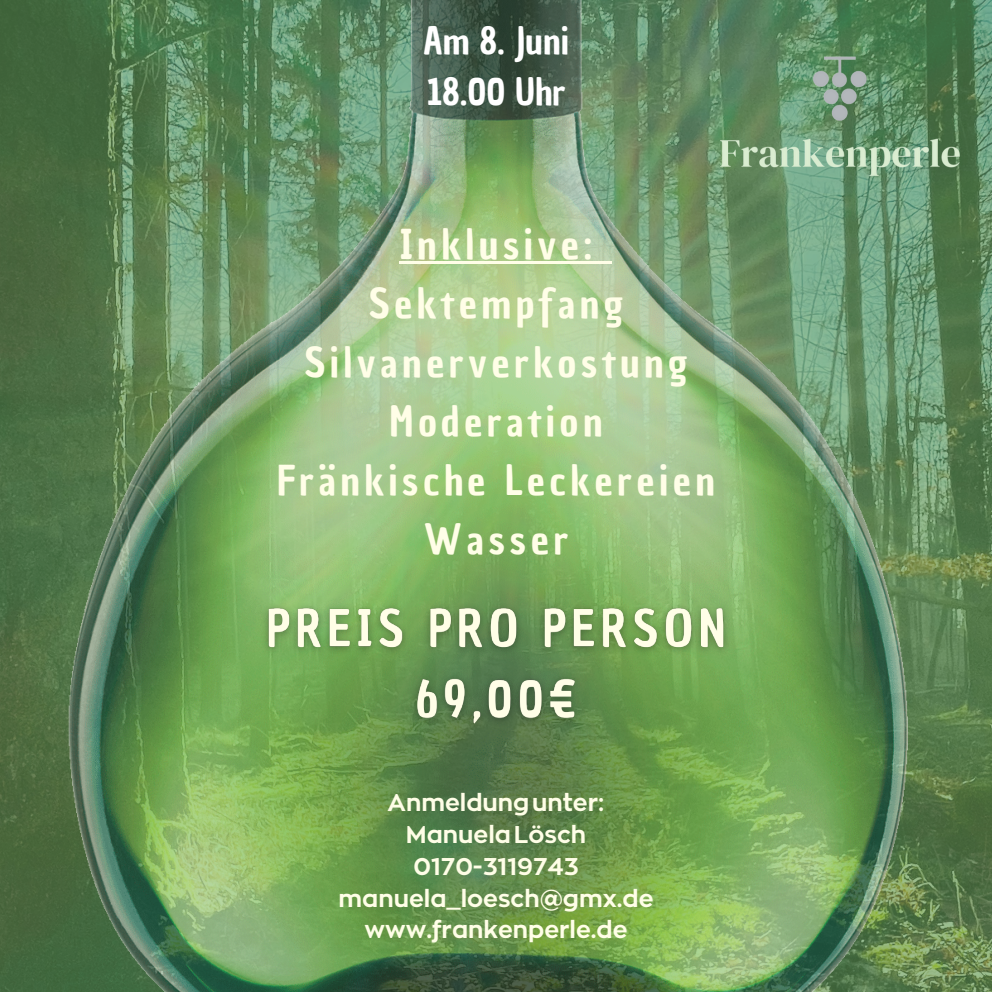
<style>
.page{position:relative;width:992px;height:992px;background:#fff}
.page>*{position:absolute;margin:0;border:0;box-sizing:border-box;transform-origin:0 0}
.t1{font:40.25px/59px "Chau Philomene One";letter-spacing:.11em;color:#fffee7;text-align:center}
.t2{font:36.5px/51px "Chau Philomene One";color:#fff}
.t3{font:24px "RTL Corporative Bold";color:#fffee7}
</style>
<div class="page">
<img style="left:960px;top:0;width:32px;height:992px">
<img style="left:0;top:0;width:960px;height:992px">
<img style="left:720px;top:52px;width:240px;height:124px">
<hr style="left:400px;top:261px;width:197px;height:2px;background:#fffee7">
<svg style="left:597px;top:261px;width:15px;height:2px"></svg>
<img style="left:250px;top:593px;width:487px;height:149px">
<p class="t2" style="left:423px;top:16px;width:147px">Am 8. Juni<br>18.00 Uhr</p>
<p class="t1" style="left:277px;top:215px;width:440px">Inklusive:<br>Sektempfang<br>Silvanerverkostung<br>Moderation<br>Fränkische Leckereien<br>Wasser</p>
<p class="t3" style="left:388px;top:786px;width:218px">Anmeldungunter:</p>
<h2 class="t3" style="left:406px;top:818px;width:182px">ManuelaLösch</h2>
<p class="t3" style="left:413px;top:850px;width:167px">0170-3119743</p>
<h2 class="t3" style="left:339px;top:882px;width:316px">manuela_loesch@gmx.de</h2>
<p class="t3" style="left:365px;top:914px;width:265px">www.frankenperle.de</p>
</div>
